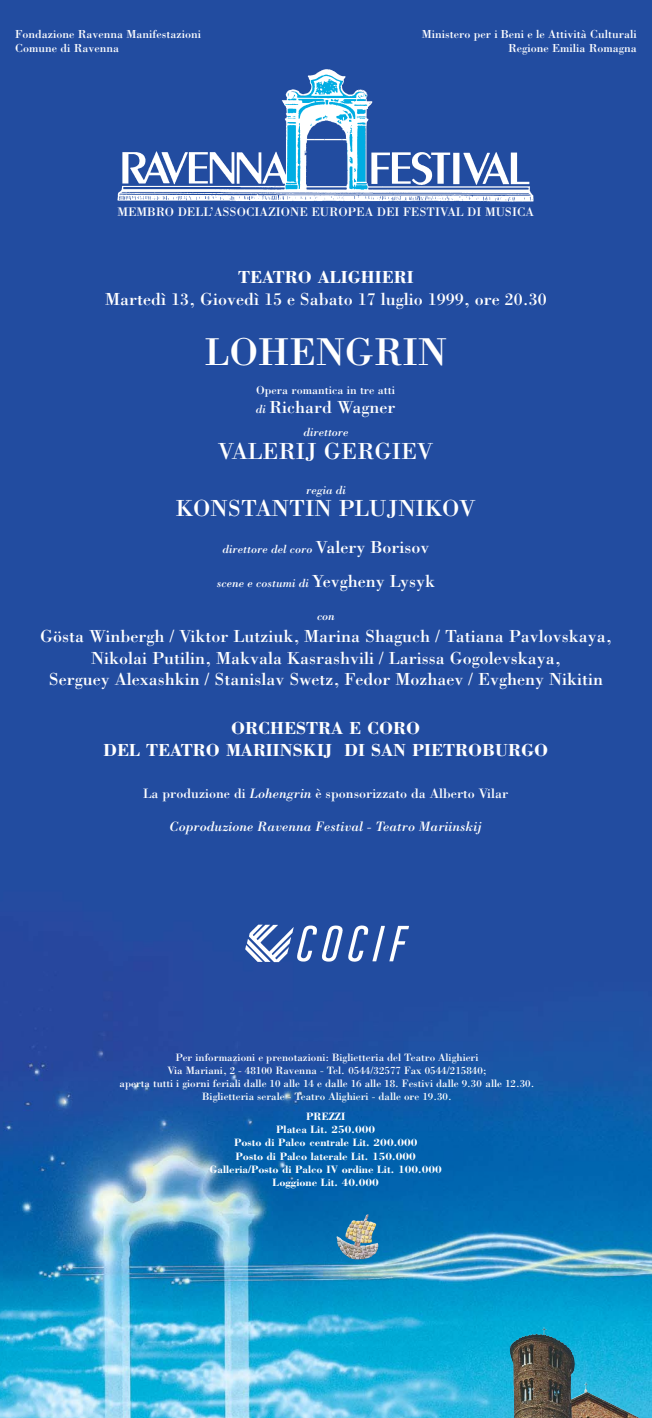
<style>
.page{position:relative;width:652px;height:1418px;background:#fff}
.page>*{position:absolute;margin:0;border:0;box-sizing:border-box;transform-origin:0 0}
.t1{font:40px "Bodoni";color:#fff}
.t2{font:24px "Bodoni";color:#fff}
.t3{font:18px/21.6px "Bodoni";color:#fff;text-align:center}
.t4{font:700 18px/21.6px "Bodoni";color:#fff;text-align:center}
.t5{font:14px "Bodoni";color:#fff}
.t6{font:italic 14px "Bodoni";color:#fff}
.t7{font:12.8px "Bodoni";color:#fff}
.t8{font:12px/14.4px "Bodoni";color:#fff}
.t9{font:italic 12px "Bodoni";color:#fff}
.t10{font:11px/13.2px "Bodoni";color:#fff;text-align:center}
.t11{font:700 11px/13.2px "Bodoni";color:#fff;text-align:center}
.s1{font-style:italic;font-size:12px}
.s2{font-style:normal;font-size:18px}
.s3{font-style:italic}
</style>
<div class="page">
<img style="left:0;top:0;width:652px;height:1417px">
<img style="left:118px;top:70px;width:416px;height:132px">
<img style="left:510px;top:1326px;width:130px;height:91px">
<img style="left:336px;top:1214px;width:42px;height:45px">
<img style="left:245px;top:922px;width:167px;height:41px">
<p class="t8" style="left:15px;top:28px;width:187px">Fondazione Ravenna Manifestazioni<br>Comune di Ravenna</p>
<p class="t8" style="left:422px;top:28px;width:217px;text-align:right">Ministero per i Beni e le Attività Culturali<br>Regione Emilia Romagna</p>
<p class="t7" style="left:117px;top:207px;width:418px">MEMBRO DELL’ASSOCIAZIONE EUROPEA DEI FESTIVAL DI MUSICA</p>
<h3 class="t4" style="left:238px;top:268px;width:177px">TEATRO ALIGHIERI</h3>
<h3 class="t3" style="left:105px;top:290px;width:443px">Martedì 13, Giovedì 15 e Sabato 17 luglio 1999, ore 20.30</h3>
<h1 class="t1" style="left:205px;top:338px;width:244px">LOHENGRIN</h1>
<p class="t8" style="left:256px;top:384px;width:141px">Opera romantica in tre atti</p>
<h3 class="t3" style="left:256px;top:398px;width:141px"><span class="s1">di</span> Richard Wagner</h3>
<p class="t9" style="left:303px;top:428px;width:47px">direttore</p>
<h2 class="t2" style="left:218px;top:442px;width:217px">VALERIJ GERGIEV</h2>
<p class="t9" style="left:306px;top:485px;width:41px">regia di</p>
<h2 class="t2" style="left:176px;top:500px;width:301px">KONSTANTIN PLUJNIKOV</h2>
<p class="t9" style="left:223px;top:545px;width:208px">direttore del coro <span class="s2">Valery Borisov</span></p>
<p class="t9" style="left:217px;top:578px;width:220px">scene e costumi di <span class="s2">Yevgheny Lysyk</span></p>
<p class="t9" style="left:317px;top:612px;width:19px">con</p>
<h3 class="t3" style="left:40px;top:627px;width:573px">Gösta Winbergh / Viktor Lutziuk, Marina Shaguch / Tatiana Pavlovskaya,<br>Nikolai Putilin, Makvala Kasrashvili / Larissa Gogolevskaya,<br>Serguey Alexashkin / Stanislav Swetz, Fedor Mozhaev / Evgheny Nikitin</h3>
<h3 class="t4" style="left:103px;top:719px;width:446px">ORCHESTRA E CORO<br>DEL TEATRO MARIINSKIJ DI SAN PIETROBURGO</h3>
<p class="t5" style="left:143px;top:788px;width:367px">La produzione di <span class="s3">Lohengrin</span> è sponsorizzato da Alberto Vilar</p>
<p class="t6" style="left:169px;top:821px;width:314px">Coproduzione Ravenna Festival - Teatro Mariinskij</p>
<p class="t10" style="left:120px;top:1051px;width:416px">Per informazioni e prenotazioni: Biglietteria del Teatro Alighieri<br>Via Mariani, 2 - 48100 Ravenna - Tel. 0544/32577 Fax 0544/215840;<br>aperta tutti i giorni feriali dalle 10 alle 14 e dalle 16 alle 18. Festivi dalle 9.30 alle 12.30.<br>Biglietteria serale - Teatro Alighieri - dalle ore 19.30.</p>
<p class="t11" style="left:210px;top:1110px;width:234px">PREZZI<br>Platea Lit. 250.000<br>Posto di Palco centrale Lit. 200.000<br>Posto di Palco laterale Lit. 150.000<br>Galleria/Posto di Palco IV ordine Lit. 100.000<br>Loggione Lit. 40.000</p>
</div>
